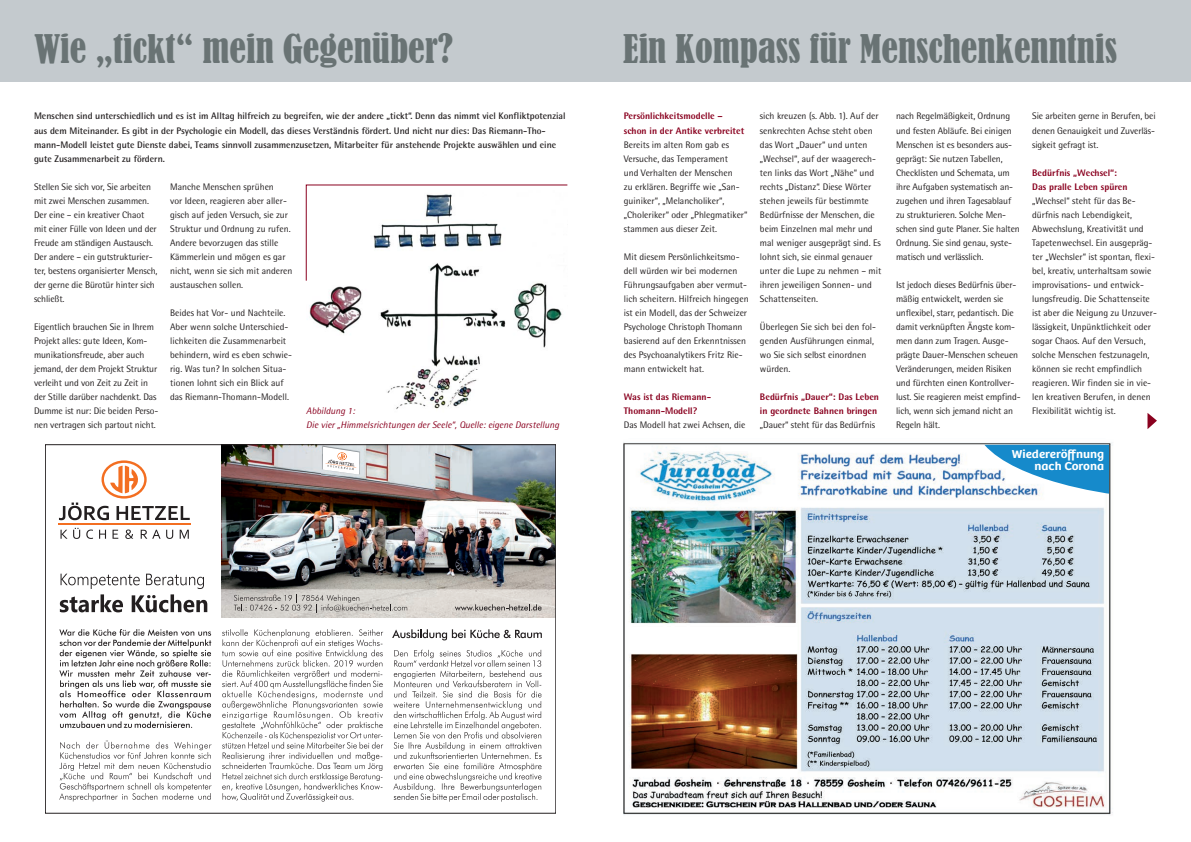
<style>
.page{position:relative;width:1191px;height:842px;background:#fff}
.page>*{position:absolute;margin:0;border:0;box-sizing:border-box;transform-origin:0 0}
.Head_fett{font:condensed 37px "Bernard";color:#697374}
.t1{font:600 12px/12.9px "Bree";color:#fff;text-align:right;scale:1.09 1}
.Copy{font:9.5px/14px "Rotis Semi Sans Std";color:#231f20}
.Copy-2{font:700 9.5px/14px "Rotis Semi Sans Std";color:#231f20}
.Copy-3{font:800 9.5px/14px "Rotis Semi Sans Std";color:#8a011f}
.Copy-4{font:italic 9.5px "Rotis Semi Sans Std";color:#8a011f}
</style>
<div class="page">
<img style="left:309px;top:282px;width:253px;height:127px">
<div style="left:0;top:0;width:1191px;height:82px;background:#c4cace"></div>
<img style="left:222px;top:447px;width:332px;height:143px">
<img style="left:322px;top:447px;width:39px;height:29px">
<svg style="left:323px;top:447px;width:36px;height:28px"></svg>
<img style="left:222px;top:590px;width:332px;height:27px">
<svg style="left:234px;top:595px;width:173px;height:17px;background:#bfbcb8"></svg>
<svg style="left:455px;top:604px;width:86px;height:7px"></svg>
<svg style="left:60px;top:574px;width:147px;height:38px"></svg>
<svg style="left:392px;top:629px;width:150px;height:11px"></svg>
<svg style="left:61px;top:528px;width:128px;height:11px"></svg>
<hr style="left:58px;top:523px;width:132px;height:2px;background:#f36e21">
<svg style="left:59px;top:460px;width:131px;height:60px"></svg>
<svg style="left:393px;top:650px;width:148px;height:152px"></svg>
<svg style="left:59px;top:629px;width:152px;height:172px"></svg>
<svg style="left:222px;top:629px;width:161px;height:172px"></svg>
<img style="left:624px;top:442px;width:489px;height:373px">
<svg style="left:984px;top:445px;width:125px;height:49px"></svg>
<svg style="left:1147px;top:413px;width:10px;height:16px"></svg>
<svg style="left:305px;top:184px;width:263px;height:98px"></svg>
<p class="Head_fett" style="left:34px;top:28px;width:421px">Wie „tickt“ mein Gegenüber?</p>
<p class="Head_fett" style="left:623px;top:28px;width:495px">Ein Kompass für Menschenkenntnis</p>
<p class="Copy-2" style="left:34px;top:109px;width:533px">Menschen sind unterschiedlich und es ist im Alltag hilfreich zu begreifen, wie der andere „tickt“. Denn das nimmt viel Konfliktpotenzial aus dem Miteinander. Es gibt in der Psychologie ein Modell, das dieses Verständnis fördert. Und nicht nur dies: Das Riemann-Tho&shy;mann-Modell leistet gute Dienste dabei, Teams sinnvoll zusammenzusetzen, Mitarbeiter für anstehende Projekte auswählen und eine gute Zusammenarbeit zu fördern.</p>
<p class="Copy" style="left:34px;top:179px;width:125px">Stellen Sie sich vor, Sie arbeiten mit zwei Menschen zusammen.<br>Der eine – ein kreativer Chaot mit einer Fülle von Ideen und der<br>Freude am ständigen Austausch.<br>Der andere – ein gutstrukturier&shy;ter, bestens organisierter Mensch, der gerne die Bürotür hinter sich schließt.</p>
<p class="Copy" style="left:34px;top:320px;width:126px">Eigentlich brauchen Sie in Ihrem<br>Projekt alles: gute Ideen, Kom&shy;munikationsfreude, aber auch jemand, der dem Projekt Struktur verleiht und von Zeit zu Zeit in der Stille darüber nachdenkt. Das<br>Dumme ist nur: Die beiden Perso&shy;nen vertragen sich partout nicht.</p>
<p class="Copy" style="left:170px;top:179px;width:124px">Manche Menschen sprühen<br>vor Ideen, reagieren aber aller&shy;gisch auf jeden Versuch, sie zur<br>Struktur und Ordnung zu rufen.<br>Andere bevorzugen das stille<br>Kämmerlein und mögen es gar nicht, wenn sie sich mit anderen austauschen sollen.</p>
<p class="Copy" style="left:170px;top:305px;width:123px">Beides hat Vor- und Nachteile.<br>Aber wenn solche Unterschied&shy;lichkeiten die Zusammenarbeit behindern, wird es eben schwie&shy;rig. Was tun? In solchen Situa&shy;tionen lohnt sich ein Blick auf das Riemann-Thomann-Modell.</p>
<p class="Copy-4" style="left:306px;top:405px;width:50px">Abbildung 1:</p>
<p class="Copy-4" style="left:306px;top:419px;width:254px">Die vier „Himmelsrichtungen der Seele“, Quelle: eigene Darstellung</p>
<p class="Copy-3" style="left:624px;top:109px;width:101px">Persönlichkeitsmodelle –</p>
<p class="Copy-3" style="left:624px;top:123px;width:122px">schon in der Antike verbreitet</p>
<p class="Copy" style="left:624px;top:137px;width:125px">Bereits im alten Rom gab es<br>Versuche, das Temperament<br>und Verhalten der Menschen<br>zu erklären. Begriffe wie „San&shy;guiniker“, „Melancholiker“, „Choleriker“ oder „Phlegmatiker“ stammen aus dieser Zeit.</p>
<p class="Copy" style="left:624px;top:249px;width:126px">Mit diesem Persönlichkeitsmo&shy;dell würden wir bei modernen<br>Führungsaufgaben aber vermut&shy;lich scheitern. Hilfreich hingegen ist ein Modell, das der Schweizer<br>Psychologe Christoph Thomann basierend auf den Erkenntnissen des Psychoanalytikers Fritz Rie&shy;mann entwickelt hat.</p>
<p class="Copy-3" style="left:624px;top:389px;width:89px">Was ist das Riemann-</p>
<p class="Copy-3" style="left:624px;top:404px;width:75px">Thomann-Modell?</p>
<p class="Copy" style="left:624px;top:418px;width:123px">Das Modell hat zwei Achsen, die</p>
<p class="Copy" style="left:760px;top:109px;width:123px">sich kreuzen (s. Abb. 1). Auf der senkrechten Achse steht oben das Wort „Dauer“ und unten „Wechsel“, auf der waagerech&shy;ten links das Wort „Nähe“ und rechts „Distanz“. Diese Wörter stehen jeweils für bestimmte<br>Bedürfnisse der Menschen, die beim Einzelnen mal mehr und mal weniger ausgeprägt sind. Es lohnt sich, sie einmal genauer unter die Lupe zu nehmen – mit ihren jeweiligen Sonnen- und<br>Schattenseiten.</p>
<p class="Copy" style="left:760px;top:320px;width:118px">Überlegen Sie sich bei den fol&shy;genden Ausführungen einmal, wo Sie sich selbst einordnen würden.</p>
<p class="Copy-3" style="left:760px;top:389px;width:121px">Bedürfnis „Dauer“: Das Leben in geordnete Bahnen bringen</p>
<p class="Copy" style="left:760px;top:418px;width:117px">„Dauer“ steht für das Bedürfnis</p>
<p class="Copy" style="left:896px;top:109px;width:125px">nach Regelmäßigkeit, Ordnung und festen Abläufe. Bei einigen<br>Menschen ist es besonders aus&shy;geprägt: Sie nutzen Tabellen,<br>Checklisten und Schemata, um ihre Aufgaben systematisch an&shy;zugehen und ihren Tagesablauf zu strukturieren. Solche Men&shy;schen sind gute Planer. Sie halten<br>Ordnung. Sie sind genau, syste&shy;matisch und verlässlich.</p>
<p class="Copy" style="left:896px;top:277px;width:126px">Ist jedoch dieses Bedürfnis über&shy;mäßig entwickelt, werden sie unflexibel, starr, pedantisch. Die damit verknüpften Ängste kom&shy;men dann zum Tragen. Ausge&shy;prägte Dauer-Menschen scheuen<br>Veränderungen, meiden Risiken und fürchten einen Kontrollver&shy;lust. Sie reagieren meist empfind&shy;lich, wenn sich jemand nicht an<br>Regeln hält.</p>
<p class="Copy" style="left:1032px;top:109px;width:125px;text-align:justify">Sie arbeiten gerne in Berufen, bei denen Genauigkeit und Zuverläs&shy;sigkeit gefragt ist.</p>
<p class="Copy-3" style="left:1032px;top:165px;width:86px">Bedürfnis „Wechsel“:</p>
<p class="Copy-3" style="left:1032px;top:179px;width:97px">Das pralle Leben spüren</p>
<p class="Copy" style="left:1032px;top:193px;width:126px">„Wechsel“ steht für das Be&shy;dürfnis nach Lebendigkeit,<br>Abwechslung, Kreativität und<br>Tapetenwechsel. Ein ausgepräg&shy;ter „Wechsler“ ist spontan, flexi&shy;bel, kreativ, unterhaltsam sowie improvisations- und entwick&shy;lungsfreudig. Die Schattenseite ist aber die Neigung zu Unzuver&shy;lässigkeit, Unpünktlichkeit oder sogar Chaos. Auf den Versuch, solche Menschen festzunageln, können sie recht empfindlich reagieren. Wir finden sie in vie&shy;len kreativen Berufen, in denen<br>Flexibilität wichtig ist.</p>
<p class="t1" style="left:1012px;top:446px;width:86px">Wiedereröffnung nach Corona</p>
</div>
